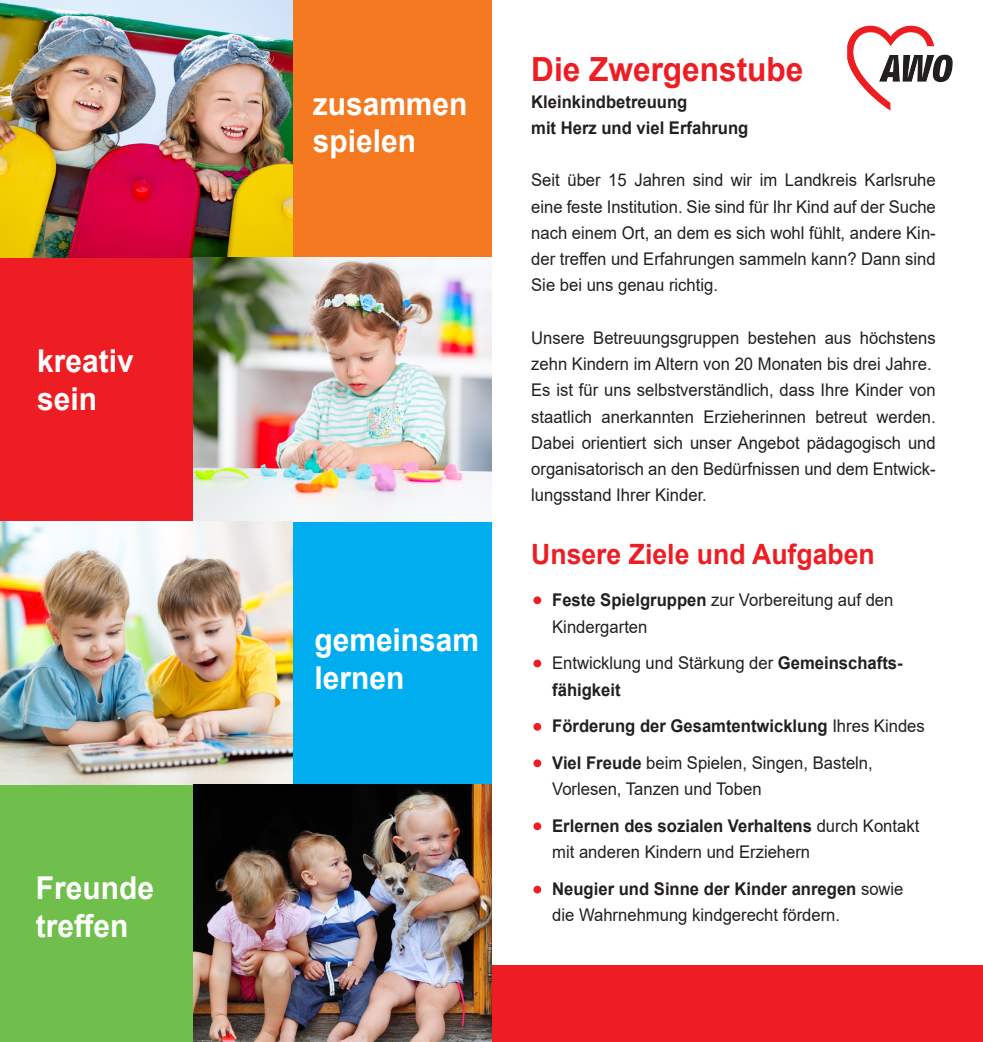
<style>
.page{position:relative;width:983px;height:1042px;background:#fff}
.page>*{position:absolute;margin:0;border:0;box-sizing:border-box;transform-origin:0 0}
.t1{font:700 33.25px "Arial";color:#ee1d23;scale:.95 1}
.t2{font:700 31.5px "Arial";color:#fff;scale:.95 1}
.t3{font:700 28px "Arial";color:#ee1d23;scale:.95 1}
.t4{font:17.5px/26.2px "Arial";color:#231f20;text-align:justify;scale:.95 1}
.t5{font:700 17.5px "Arial";color:#231f20;scale:.95 1}
.s1{font-weight:700}
.s2{font-weight:400}
</style>
<div class="page">
<div style="left:491px;top:965px;width:491px;height:77px;background:#ee1d23"></div>
<div style="left:288px;top:0;width:203px;height:258px;background:#f47921"></div>
<div style="left:288px;top:521px;width:203px;height:263px;background:#00aeef"></div>
<div style="left:0;top:784px;width:200px;height:258px;background:#70bf4c"></div>
<div style="left:0;top:258px;width:193px;height:263px;background:#ee1d23"></div>
<img style="left:0;top:0;width:293px;height:258px">
<img style="left:193px;top:258px;width:298px;height:263px">
<img style="left:0;top:521px;width:293px;height:263px">
<img style="left:193px;top:784px;width:298px;height:258px">
<img style="left:862px;top:26px;width:48px;height:10px">
<div style="left:533px;top:596px;width:8px;height:8px;background:#ee1d23;border-radius:50%"></div>
<div style="left:533px;top:659px;width:8px;height:8px;background:#ee1d23;border-radius:50%"></div>
<div style="left:533px;top:723px;width:8px;height:8px;background:#ee1d23;border-radius:50%"></div>
<div style="left:533px;top:759px;width:8px;height:8px;background:#ee1d23;border-radius:50%"></div>
<div style="left:533px;top:822px;width:8px;height:8px;background:#ee1d23;border-radius:50%"></div>
<div style="left:533px;top:885px;width:8px;height:8px;background:#ee1d23;border-radius:50%"></div>
<p class="t2" style="left:37px;top:338px;width:103px">kreativ</p>
<p class="t2" style="left:37px;top:376px;width:65px">sein</p>
<p class="t2" style="left:36px;top:865px;width:126px">Freunde</p>
<p class="t2" style="left:36px;top:903px;width:99px">treffen</p>
<p class="t2" style="left:313px;top:81px;width:164px">zusammen</p>
<p class="t2" style="left:313px;top:119px;width:110px">spielen</p>
<p class="t2" style="left:314px;top:618px;width:175px">gemeinsam</p>
<p class="t2" style="left:314px;top:656px;width:96px">lernen</p>
<p class="t1" style="left:531px;top:46px;width:288px">Die Zwergenstube</p>
<p class="t5" style="left:531px;top:89px;width:166px">Kleinkindbetreuung</p>
<p class="t5" style="left:531px;top:115px;width:230px">mit Herz und viel Erfahrung</p>
<p class="t4" style="left:531px;top:167px;width:427px">Seit über 15 Jahren sind wir im Landkreis Karlsruhe eine feste Institution. Sie sind für Ihr Kind auf der Suche nach einem Ort, an dem es sich wohl fühlt, andere Kin&shy;der treffen und Erfahrungen sammeln kann? Dann sind Sie bei uns genau richtig.</p>
<p class="t4" style="left:531px;top:324px;width:427px">Unsere Betreuungsgruppen bestehen aus höchstens zehn Kindern im Altern von 20 Monaten bis drei Jahre.</p>
<p class="t4" style="left:531px;top:377px;width:427px">Es ist für uns selbstverständlich, dass Ihre Kinder von staatlich anerkannten Erzieherinnen betreut werden.<br>Dabei orientiert sich unser Angebot pädagogisch und organisatorisch an den Bedürfnissen und dem Entwick&shy;lungsstand Ihrer Kinder.</p>
<p class="t3" style="left:531px;top:535px;width:363px">Unsere Ziele und Aufgaben</p>
<p class="t4" style="left:552px;top:587px;width:360px"><span class="s1">Feste Spielgruppen</span> zur Vorbereitung auf den</p>
<p class="t4" style="left:552px;top:613px;width:102px">Kindergarten</p>
<p class="t4" style="left:552px;top:650px;width:370px">Entwicklung und Stärkung der <span class="s1">Gemeinschafts-</span></p>
<p class="t5" style="left:552px;top:677px;width:73px">fähigkeit</p>
<p class="t5" style="left:552px;top:714px;width:393px">Förderung der Gesamtentwicklung <span class="s2">Ihres Kindes</span></p>
<p class="t4" style="left:552px;top:750px;width:339px"><span class="s1">Viel Freude</span> beim Spielen, Singen, Basteln,</p>
<p class="t4" style="left:552px;top:776px;width:222px">Vorlesen, Tanzen und Toben</p>
<p class="t5" style="left:552px;top:814px;width:388px">Erlernen des sozialen Verhaltens <span class="s2">durch Kontakt</span></p>
<p class="t4" style="left:552px;top:839px;width:273px">mit anderen Kindern und Erziehern</p>
<p class="t5" style="left:552px;top:877px;width:371px">Neugier und Sinne der Kinder anregen <span class="s2">sowie</span></p>
<p class="t4" style="left:552px;top:902px;width:304px">die Wahrnehmung kindgerecht fördern.</p>
</div>
